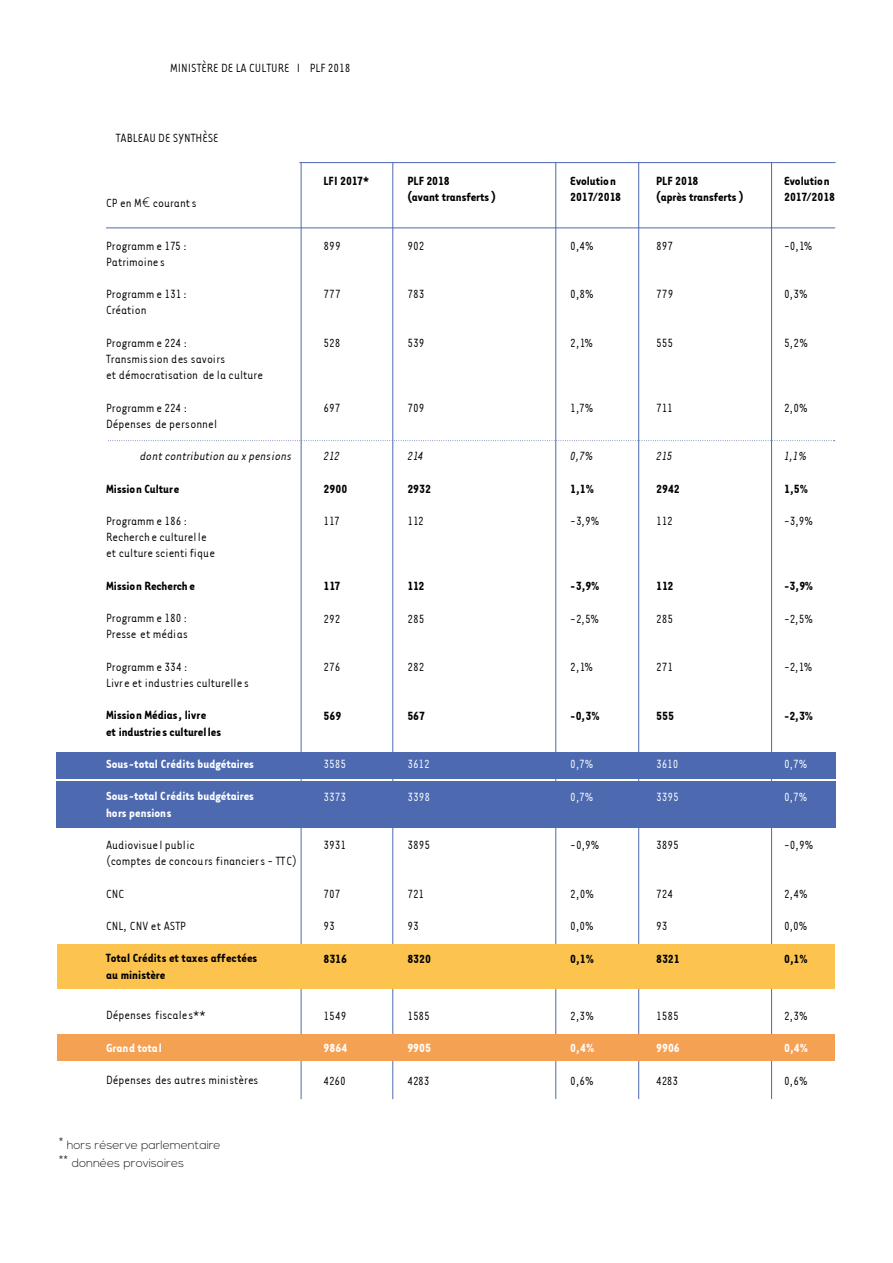
<style>
.page{position:relative;width:893px;height:1263px;background:#fff}
.page>*{position:absolute;margin:0;border:0;box-sizing:border-box;transform-origin:0 0}
.t1{font:13.5px/16.2px "Tarzana Narrow";color:#000}
.t2{font:700 13.5px/16.2px "Tarzana Narrow";color:#000}
.t3{font:700 13.5px/16.2px "Tarzana Narrow";color:#fff}
.t4{font:italic 13.5px "Tarzana Narrow";color:#000}
.t5{font:13.5px "Tarzana Narrow";color:#fff}
.t6{font:300 12px/18px "Nexa";color:#231f20}
.s1{font-family:"Nexa";font-weight:300}
.s2{font-size:16.5px}
</style>
<div class="page">
<hr style="left:301px;top:162px;width:1px;height:937px;background:#4d69b0">
<hr style="left:392px;top:162px;width:1px;height:937px;background:#4d69b0">
<hr style="left:555px;top:162px;width:1px;height:937px;background:#4d69b0">
<hr style="left:638px;top:162px;width:1px;height:937px;background:#4d69b0">
<hr style="left:771px;top:162px;width:1px;height:937px;background:#4d69b0">
<div style="left:57px;top:752px;width:779px;height:27px;background:#4d69b0"></div>
<div style="left:57px;top:781px;width:779px;height:47px;background:#4d69b0"></div>
<div style="left:58px;top:945px;width:777px;height:44px;background:#fcc44f"></div>
<div style="left:58px;top:1034px;width:777px;height:27px;background:#f5a154"></div>
<hr style="left:299px;top:162px;width:537px;height:1px;background:#4d69b0">
<hr style="left:106px;top:227px;width:729px;height:1px;background:#4d69b0">
<svg style="left:108px;top:440px;width:727px;height:1px"></svg>
<p class="t1" style="left:170px;top:59px;width:182px">MINISTÈRE DE LA CULTURE I PLF 2018</p>
<p class="t1" style="left:116px;top:129px;width:104px">TABLEAU DE SYNTHÈSE</p>
<p class="t1" style="left:106px;top:195px;width:92px">CP en M<span class="s1">€</span> courants</p>
<p class="t1" style="left:106px;top:237px;width:82px">Programme 175 :<br>Patrimoine s</p>
<p class="t1" style="left:106px;top:285px;width:83px">Programme 131 :<br>Création</p>
<p class="t1" style="left:106px;top:334px;width:158px">Programme 224 :<br>Transmission des savoirs<br>et démocratisation de la culture</p>
<p class="t1" style="left:106px;top:399px;width:113px">Programme 224 :<br>Dépenses de personnel</p>
<p class="t4" style="left:140px;top:448px;width:153px">dont contribution au x pensions</p>
<p class="t2" style="left:106px;top:480px;width:75px">Mission Culture</p>
<p class="t1" style="left:106px;top:512px;width:110px">Programme 186 :<br>Recherch e culturelle et culture scienti fique</p>
<p class="t2" style="left:106px;top:577px;width:90px">Mission Recherch e</p>
<p class="t1" style="left:106px;top:609px;width:83px">Programme 180 :<br>Presse et médias</p>
<p class="t1" style="left:106px;top:658px;width:144px">Programme 334 :<br>Livre et industries culturelle s</p>
<p class="t2" style="left:106px;top:707px;width:117px">Mission Médias, livre<br>et industries culturelles</p>
<p class="t3" style="left:106px;top:755px;width:149px">Sous-total Crédits budgétaires</p>
<p class="t3" style="left:106px;top:788px;width:149px">Sous-total Crédits budgétaires hors pensions</p>
<p class="t1" style="left:106px;top:836px;width:192px">Audiovisuel public<br>(comptes de concours financiers - TTC)</p>
<p class="t1" style="left:106px;top:885px;width:20px">CNC</p>
<p class="t1" style="left:106px;top:917px;width:81px">CNL, CNV et ASTP</p>
<p class="t2" style="left:106px;top:950px;width:153px">Total Crédits et taxes affectées au ministère</p>
<p class="t1" style="left:106px;top:1007px;width:101px">Dépenses fiscales**</p>
<p class="t3" style="left:106px;top:1039px;width:57px">Grand total</p>
<p class="t1" style="left:106px;top:1071px;width:154px">Dépenses des autres ministères</p>
<p class="t2" style="left:324px;top:172px;width:47px">LFI 2017*</p>
<p class="t1" style="left:324px;top:237px;width:19px">899</p>
<p class="t1" style="left:324px;top:286px;width:19px">777</p>
<p class="t1" style="left:324px;top:334px;width:18px">528</p>
<p class="t1" style="left:324px;top:399px;width:18px">697</p>
<p class="t4" style="left:324px;top:448px;width:18px">212</p>
<p class="t2" style="left:324px;top:480px;width:25px">2900</p>
<p class="t1" style="left:324px;top:512px;width:18px">117</p>
<p class="t2" style="left:324px;top:577px;width:18px">117</p>
<p class="t1" style="left:324px;top:610px;width:19px">292</p>
<p class="t1" style="left:324px;top:658px;width:19px">276</p>
<p class="t2" style="left:324px;top:707px;width:19px">569</p>
<p class="t5" style="left:324px;top:756px;width:24px">3585</p>
<p class="t5" style="left:324px;top:788px;width:24px">3373</p>
<p class="t1" style="left:324px;top:836px;width:24px">3931</p>
<p class="t1" style="left:324px;top:885px;width:18px">707</p>
<p class="t1" style="left:324px;top:917px;width:13px">93</p>
<p class="t2" style="left:324px;top:950px;width:25px">8316</p>
<p class="t1" style="left:324px;top:1007px;width:24px">1549</p>
<p class="t3" style="left:324px;top:1039px;width:25px">9864</p>
<p class="t1" style="left:324px;top:1072px;width:24px">4260</p>
<p class="t2" style="left:407px;top:172px;width:90px">PLF 2018<br>(avant transferts )</p>
<p class="t1" style="left:407px;top:237px;width:19px">902</p>
<p class="t1" style="left:407px;top:286px;width:19px">783</p>
<p class="t1" style="left:407px;top:334px;width:19px">539</p>
<p class="t1" style="left:407px;top:399px;width:19px">709</p>
<p class="t4" style="left:407px;top:448px;width:18px">214</p>
<p class="t2" style="left:407px;top:480px;width:25px">2932</p>
<p class="t1" style="left:407px;top:512px;width:18px">112</p>
<p class="t2" style="left:407px;top:577px;width:19px">112</p>
<p class="t1" style="left:407px;top:610px;width:19px">285</p>
<p class="t1" style="left:407px;top:658px;width:19px">282</p>
<p class="t2" style="left:407px;top:707px;width:19px">567</p>
<p class="t5" style="left:407px;top:756px;width:24px">3612</p>
<p class="t5" style="left:407px;top:788px;width:24px">3398</p>
<p class="t1" style="left:407px;top:836px;width:24px">3895</p>
<p class="t1" style="left:407px;top:885px;width:18px">721</p>
<p class="t1" style="left:407px;top:917px;width:13px">93</p>
<p class="t2" style="left:407px;top:950px;width:25px">8320</p>
<p class="t1" style="left:407px;top:1007px;width:24px">1585</p>
<p class="t3" style="left:407px;top:1039px;width:25px">9905</p>
<p class="t1" style="left:407px;top:1072px;width:24px">4283</p>
<p class="t2" style="left:570px;top:172px;width:52px">Evolution<br>2017/2018</p>
<p class="t1" style="left:570px;top:237px;width:25px">0,4%</p>
<p class="t1" style="left:570px;top:286px;width:25px">0,8%</p>
<p class="t1" style="left:570px;top:334px;width:24px">2,1%</p>
<p class="t1" style="left:570px;top:399px;width:25px">1,7%</p>
<p class="t4" style="left:570px;top:448px;width:25px">0,7%</p>
<p class="t2" style="left:570px;top:480px;width:25px">1,1%</p>
<p class="t1" style="left:570px;top:512px;width:30px">-3,9%</p>
<p class="t2" style="left:570px;top:577px;width:31px">-3,9%</p>
<p class="t1" style="left:570px;top:610px;width:30px">-2,5%</p>
<p class="t1" style="left:570px;top:658px;width:24px">2,1%</p>
<p class="t2" style="left:570px;top:707px;width:31px">-0,3%</p>
<p class="t5" style="left:570px;top:756px;width:25px">0,7%</p>
<p class="t5" style="left:570px;top:788px;width:25px">0,7%</p>
<p class="t1" style="left:570px;top:836px;width:31px">-0,9%</p>
<p class="t1" style="left:570px;top:885px;width:25px">2,0%</p>
<p class="t1" style="left:570px;top:917px;width:25px">0,0%</p>
<p class="t2" style="left:570px;top:950px;width:25px">0,1%</p>
<p class="t1" style="left:570px;top:1007px;width:25px">2,3%</p>
<p class="t3" style="left:570px;top:1039px;width:26px">0,4%</p>
<p class="t1" style="left:570px;top:1072px;width:25px">0,6%</p>
<p class="t2" style="left:656px;top:172px;width:89px">PLF 2018<br>(après transferts )</p>
<p class="t1" style="left:656px;top:237px;width:19px">897</p>
<p class="t1" style="left:656px;top:286px;width:19px">779</p>
<p class="t1" style="left:656px;top:334px;width:19px">555</p>
<p class="t1" style="left:656px;top:399px;width:18px">711</p>
<p class="t4" style="left:656px;top:448px;width:18px">215</p>
<p class="t2" style="left:656px;top:480px;width:25px">2942</p>
<p class="t1" style="left:656px;top:512px;width:18px">112</p>
<p class="t2" style="left:656px;top:577px;width:19px">112</p>
<p class="t1" style="left:656px;top:610px;width:19px">285</p>
<p class="t1" style="left:656px;top:658px;width:19px">271</p>
<p class="t2" style="left:656px;top:707px;width:19px">555</p>
<p class="t5" style="left:656px;top:756px;width:24px">3610</p>
<p class="t5" style="left:656px;top:788px;width:24px">3395</p>
<p class="t1" style="left:656px;top:836px;width:24px">3895</p>
<p class="t1" style="left:656px;top:885px;width:18px">724</p>
<p class="t1" style="left:656px;top:917px;width:13px">93</p>
<p class="t2" style="left:656px;top:950px;width:25px">8321</p>
<p class="t1" style="left:656px;top:1007px;width:24px">1585</p>
<p class="t3" style="left:656px;top:1039px;width:25px">9906</p>
<p class="t1" style="left:656px;top:1072px;width:24px">4283</p>
<p class="t2" style="left:784px;top:172px;width:52px">Evolution<br>2017/2018</p>
<p class="t1" style="left:784px;top:237px;width:30px">-0,1%</p>
<p class="t1" style="left:784px;top:286px;width:25px">0,3%</p>
<p class="t1" style="left:784px;top:334px;width:25px">5,2%</p>
<p class="t1" style="left:784px;top:399px;width:25px">2,0%</p>
<p class="t4" style="left:784px;top:448px;width:24px">1,1%</p>
<p class="t2" style="left:784px;top:480px;width:25px">1,5%</p>
<p class="t1" style="left:784px;top:512px;width:30px">-3,9%</p>
<p class="t2" style="left:784px;top:577px;width:31px">-3,9%</p>
<p class="t1" style="left:784px;top:610px;width:30px">-2,5%</p>
<p class="t1" style="left:784px;top:658px;width:30px">-2,1%</p>
<p class="t2" style="left:784px;top:707px;width:31px">-2,3%</p>
<p class="t5" style="left:784px;top:756px;width:25px">0,7%</p>
<p class="t5" style="left:784px;top:788px;width:25px">0,7%</p>
<p class="t1" style="left:784px;top:836px;width:31px">-0,9%</p>
<p class="t1" style="left:784px;top:885px;width:25px">2,4%</p>
<p class="t1" style="left:784px;top:917px;width:25px">0,0%</p>
<p class="t2" style="left:784px;top:950px;width:25px">0,1%</p>
<p class="t1" style="left:784px;top:1007px;width:25px">2,3%</p>
<p class="t3" style="left:784px;top:1039px;width:26px">0,4%</p>
<p class="t1" style="left:784px;top:1072px;width:25px">0,6%</p>
<p class="t6" style="left:59px;top:1137px;width:164px"><span class="s2">*</span> hors réserve parlementaire <span class="s2">**</span> données provisoires</p>
</div>
